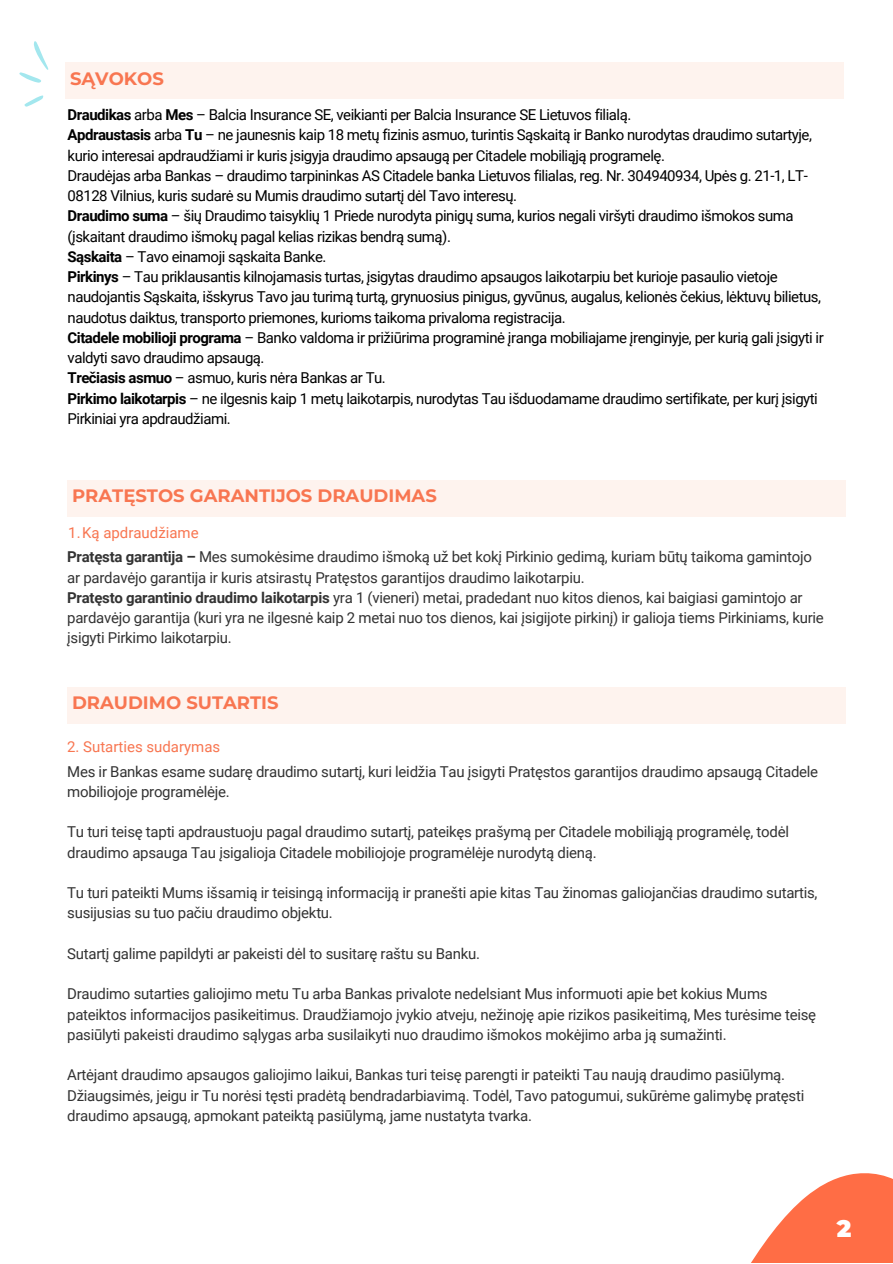
<style>
.page{position:relative;width:893px;height:1264px;background:#fff}
.page>*{position:absolute;margin:0;border:0;box-sizing:border-box;transform-origin:0 0}
.t1{font:900 24px "Montserrat";color:#fff}
.t2{font:700 18px "Montserrat";color:#f87651}
.t3{font:15px/20.2px "Roboto";letter-spacing:-.015em;color:#333}
.t4{font:15px/20.2px "Roboto";letter-spacing:-.03em;color:#000}
.t5{font:15px "Roboto";color:#f87651}
.s1{font-weight:700}
</style>
<div class="page">
<div style="left:65px;top:62px;width:779px;height:37px;background:#fef3ee"></div>
<svg style="left:19px;top:41px;width:29px;height:42px"></svg>
<svg style="left:24px;top:95px;width:20px;height:12px"></svg>
<div style="left:825px;top:1173px;width:67px;height:89px;background:#ff6d45"></div>
<div style="left:68px;top:479px;width:778px;height:37px;background:#fef3ee"></div>
<div style="left:68px;top:686px;width:778px;height:37px;background:#fef3ee"></div>
<img style="left:751px;top:1184px;width:74px;height:79px">
<p class="t2" style="left:70px;top:67px;width:95px">SĄVOKOS</p>
<p class="t4" style="left:68px;top:105px;width:565px"><span class="s1">Draudikas</span> arba <span class="s1">Mes</span> – Balcia Insurance SE, veikianti per Balcia Insurance SE Lietuvos filialą.</p>
<p class="t4" style="left:68px;top:125px;width:745px"><span class="s1">Apdraustasis</span> arba <span class="s1">Tu</span> – ne jaunesnis kaip 18 metų fizinis asmuo, turintis Sąskaitą ir Banko nurodytas draudimo sutartyje, kurio interesai apdraudžiami ir kuris įsigyja draudimo apsaugą per Citadele mobiliąją programelę.</p>
<p class="t4" style="left:68px;top:166px;width:741px">Draudėjas arba Bankas – draudimo tarpininkas AS Citadele banka Lietuvos filialas, reg. Nr. 304940934, Upės g. 21-1, LT-<br>08128 Vilnius, kuris sudarė su Mumis draudimo sutartį dėl Tavo interesų.</p>
<p class="t4" style="left:68px;top:206px;width:727px"><span class="s1">Draudimo suma</span> – šių Draudimo taisyklių 1 Priede nurodyta pinigų suma, kurios negali viršyti draudimo išmokos suma (įskaitant draudimo išmokų pagal kelias rizikas bendrą sumą).</p>
<p class="t4" style="left:68px;top:246px;width:260px"><span class="s1">Sąskaita</span> – Tavo einamoji sąskaita Banke.</p>
<p class="t4" style="left:68px;top:267px;width:755px"><span class="s1">Pirkinys</span> – Tau priklausantis kilnojamasis turtas, įsigytas draudimo apsaugos laikotarpiu bet kurioje pasaulio vietoje naudojantis Sąskaita, išskyrus Tavo jau turimą turtą, grynuosius pinigus, gyvūnus, augalus, kelionės čekius, lėktuvų bilietus, naudotus daiktus, transporto priemones, kurioms taikoma privaloma registracija.</p>
<p class="t4" style="left:68px;top:327px;width:757px"><span class="s1">Citadele mobilioji programa</span> – Banko valdoma ir prižiūrima programinė įranga mobiliajame įrenginyje, per kurią gali įsigyti ir valdyti savo draudimo apsaugą.</p>
<p class="t4" style="left:68px;top:368px;width:320px"><span class="s1">Trečiasis asmuo</span> – asmuo, kuris nėra Bankas ar Tu.</p>
<p class="t4" style="left:68px;top:388px;width:751px"><span class="s1">Pirkimo laikotarpis</span> – ne ilgesnis kaip 1 metų laikotarpis, nurodytas Tau išduodamame draudimo sertifikate, per kurį įsigyti<br>Pirkiniai yra apdraudžiami.</p>
<p class="t2" style="left:72px;top:484px;width:366px">PRATĘSTOS GARANTIJOS DRAUDIMAS</p>
<p class="t5" style="left:68px;top:523px;width:132px">1.Ką apdraudžiame</p>
<p class="t3" style="left:67px;top:547px;width:746px"><span class="s1">Pratęsta garantija –</span> Mes sumokėsime draudimo išmoką už bet kokį Pirkinio gedimą, kuriam būtų taikoma gamintojo ar pardavėjo garantija ir kuris atsirastų Pratęstos garantijos draudimo laikotarpiu.</p>
<p class="t3" style="left:67px;top:587px;width:758px"><span class="s1">Pratęsto garantinio draudimo laikotarpis</span> yra 1 (vieneri) metai, pradedant nuo kitos dienos, kai baigiasi gamintojo ar pardavėjo garantija (kuri yra ne ilgesnė kaip 2 metai nuo tos dienos, kai įsigijote pirkinį) ir galioja tiems Pirkiniams, kurie įsigyti Pirkimo laikotarpiu.</p>
<p class="t2" style="left:72px;top:691px;width:208px">DRAUDIMO SUTARTIS</p>
<p class="t5" style="left:67px;top:737px;width:154px">2. Sutarties sudarymas</p>
<p class="t3" style="left:67px;top:761px;width:752px">Mes ir Bankas esame sudarę draudimo sutartį, kuri leidžia Tau įsigyti Pratęstos garantijos draudimo apsaugą Citadele mobiliojoje programėlėje.</p>
<p class="t3" style="left:67px;top:822px;width:723px">Tu turi teisę tapti apdraustuoju pagal draudimo sutartį, pateikęs prašymą per Citadele mobiliąją programėlę, todėl draudimo apsauga Tau įsigalioja Citadele mobiliojoje programėlėje nurodytą dieną.</p>
<p class="t3" style="left:67px;top:882px;width:751px">Tu turi pateikti Mums išsamią ir teisingą informaciją ir pranešti apie kitas Tau žinomas galiojančias draudimo sutartis, susijusias su tuo pačiu draudimo objektu.</p>
<p class="t3" style="left:67px;top:943px;width:414px">Sutartį galime papildyti ar pakeisti dėl to susitarę raštu su Banku.</p>
<p class="t3" style="left:67px;top:984px;width:750px">Draudimo sutarties galiojimo metu Tu arba Bankas privalote nedelsiant Mus informuoti apie bet kokius Mums pateiktos informacijos pasikeitimus. Draudžiamojo įvykio atveju, nežinoję apie rizikos pasikeitimą, Mes turėsime teisę pasiūlyti pakeisti draudimo sąlygas arba susilaikyti nuo draudimo išmokos mokėjimo arba ją sumažinti.</p>
<p class="t3" style="left:67px;top:1065px;width:719px">Artėjant draudimo apsaugos galiojimo laikui, Bankas turi teisę parengti ir pateikti Tau naują draudimo pasiūlymą.</p>
<p class="t3" style="left:67px;top:1085px;width:738px">Džiaugsimės, jeigu ir Tu norėsi tęsti pradėtą bendradarbiavimą. Todėl, Tavo patogumui, sukūrėme galimybę pratęsti draudimo apsaugą, apmokant pateiktą pasiūlymą, jame nustatyta tvarka.</p>
<p class="t1" style="left:836px;top:1208px;width:16px">3</p>
<p class="t1" style="left:836px;top:1213px;width:16px">2</p>
</div>
